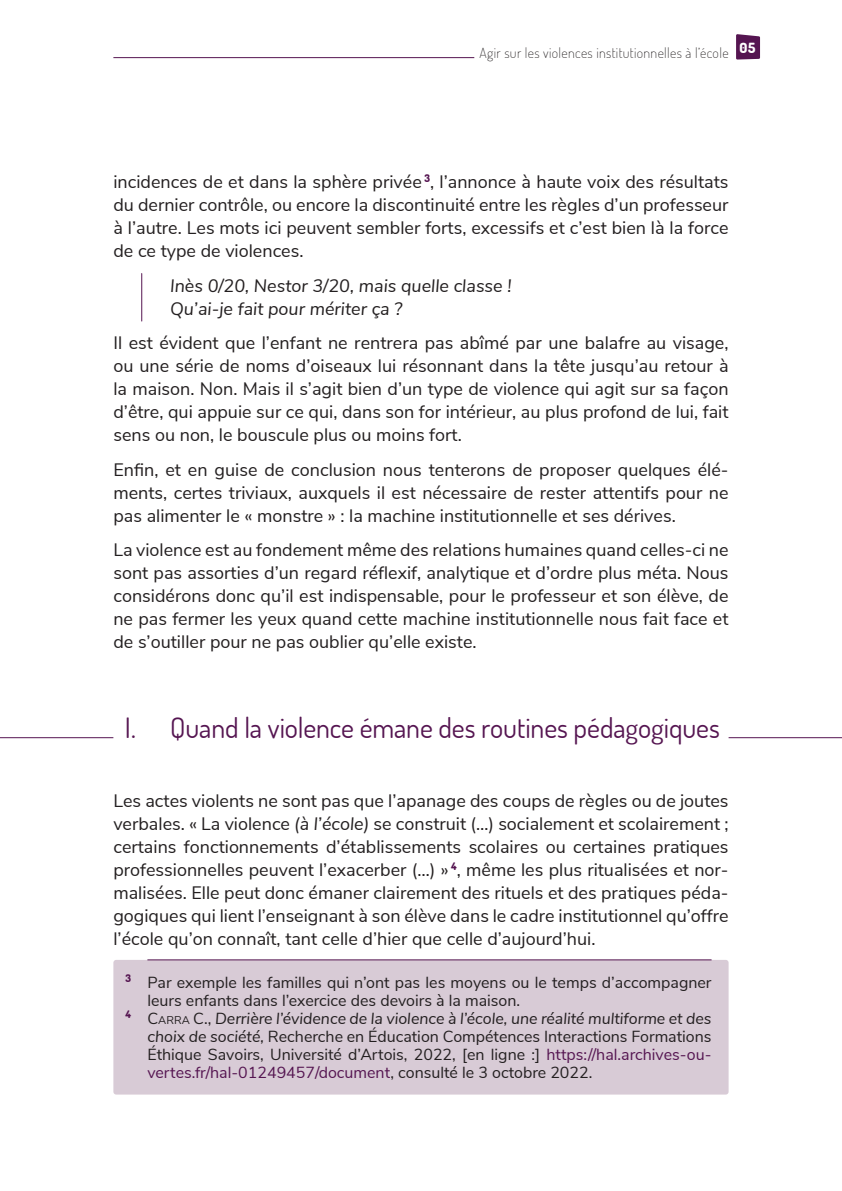
<style>
.page{position:relative;width:842px;height:1191px;background:#fff}
.page>*{position:absolute;margin:0;border:0;box-sizing:border-box;transform-origin:0 0}
.t1{font:28px "Dosis";letter-spacing:-.005em;color:#551551}
.t2{font:18px/23px "Nunito Sans";color:#231f20;text-align:justify}
.t3{font:italic 18px/23px "Nunito Sans";color:#231f20}
.t4{font:16px "Nunito Sans";color:#231f20}
.t5{font:italic 16px "Nunito Sans";color:#231f20}
.t6{font:16px "Nunito Sans";color:#551551}
.t7{font:200 14px "Dosis";letter-spacing:.025em;color:#231f20}
.s1{font-style:italic}
.s2{font-style:normal}
.s3{font-style:normal;font-size:11.2px}
.s4{color:#551551}
.s5{color:#231f20}
</style>
<div class="page">
<hr style="left:113px;top:57px;width:616px;height:1px;background:#551551">
<div style="left:474px;top:52px;width:260px;height:10px;background:#fff"></div>
<svg style="left:736px;top:34px;width:24px;height:26px"></svg>
<div style="left:113px;top:960px;width:616px;height:134px;background:#d8cbd6;border-radius:3px"></div>
<hr style="left:141px;top:273px;width:1px;height:48px;background:#551551">
<hr style="left:0;top:737px;width:842px;height:1px;background:#551551">
<div style="left:113px;top:732px;width:616px;height:8px;background:#fff"></div>
<hr style="left:147px;top:959px;width:564px;height:1px;background:#551551">
<p class="t7" style="left:480px;top:44px;width:277px">Agir sur les violences institutionnelles à l’école <sup>05</sup></p>
<p class="t2" style="left:113px;top:169px;width:617px">incidences de et dans la sphère privée <sup>3</sup>, l’annonce à haute voix des résultats du dernier contrôle, ou encore la discontinuité entre les règles d’un professeur à l’autre. Les mots ici peuvent sembler forts, excessifs et c’est bien là la force de ce type de violences.</p>
<p class="t3" style="left:170px;top:273px;width:343px">Inès 0/20, Nestor 3/20, mais quelle classe !<br>Qu’ai-je fait pour mériter ça ?</p>
<p class="t2" style="left:113px;top:330px;width:617px">Il est évident que l’enfant ne rentrera pas abîmé par une balafre au visage, ou une série de noms d’oiseaux lui résonnant dans la tête jusqu’au retour à la maison. Non. Mais il s’agit bien d’un type de violence qui agit sur sa façon d’être, qui appuie sur ce qui, dans son for intérieur, au plus profond de lui, fait sens ou non, le bouscule plus ou moins fort.</p>
<p class="t2" style="left:113px;top:456px;width:617px">Enfin, et en guise de conclusion nous tenterons de proposer quelques élé&shy;ments, certes triviaux, auxquels il est nécessaire de rester attentifs pour ne pas alimenter le « monstre » : la machine institutionnelle et ses dérives.</p>
<p class="t2" style="left:113px;top:537px;width:617px">La violence est au fondement même des relations humaines quand celles-ci ne sont pas assorties d’un regard réflexif, analytique et d’ordre plus méta. Nous considérons donc qu’il est indispensable, pour le professeur et son élève, de ne pas fermer les yeux quand cette machine institutionnelle nous fait face et de s’outiller pour ne pas oublier qu’elle existe.</p>
<h1 class="t1" style="left:125px;top:709px;width:596px">I. Quand la violence émane des routines pédagogiques</h1>
<p class="t2" style="left:113px;top:787px;width:617px">Les actes violents ne sont pas que l’apanage des coups de règles ou de joutes verbales. « La violence <span class="s1">(à l’école)</span> se construit (…) socialement et scolairement ; certains fonctionnements d’établissements scolaires ou certaines pratiques professionnelles peuvent l’exacerber (…) » <sup>4</sup>, même les plus ritualisées et nor&shy;malisées. Elle peut donc émaner clairement des rituels et des pratiques péda&shy;gogiques qui lient l’enseignant à son élève dans le cadre institutionnel qu’offre l’école qu’on connaît, tant celle d’hier que celle d’aujourd’hui.</p>
<p class="t4" style="left:125px;top:970px;width:588px"><sup>3</sup> Par exemple les familles qui n’ont pas les moyens ou le temps d’accompagner</p>
<p class="t4" style="left:147px;top:988px;width:374px">leurs enfants dans l’exercice des devoirs à la maison.</p>
<p class="t5" style="left:125px;top:1006px;width:588px"><sup>4</sup> <span class="s2">C</span><span class="s3">ARRA</span> <span class="s2">C.,</span> Derrière l’évidence de la violence à l’école, une réalité multiforme et des</p>
<p class="t4" style="left:147px;top:1024px;width:566px"><span class="s1">choix de société,</span> Recherche en Éducation Compétences Interactions Formations</p>
<p class="t4" style="left:147px;top:1042px;width:566px">Éthique Savoirs, Université d’Artois, 2022, [en ligne :] <span class="s4">https://hal.archives-ou-</span></p>
<p class="t6" style="left:147px;top:1060px;width:446px">vertes.fr/hal-01249457/document<span class="s5">, consulté le 3 octobre 2022.</span></p>
</div>
